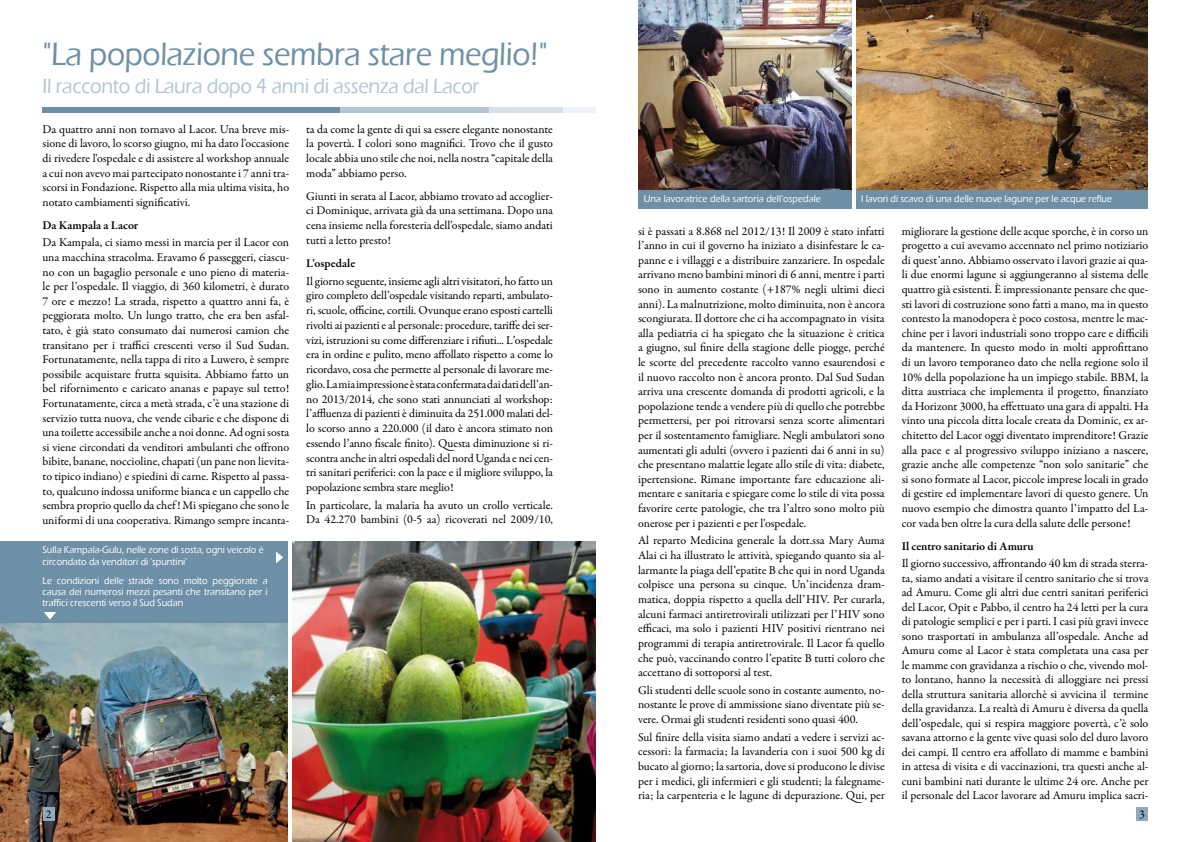
<style>
.page{position:relative;width:1191px;height:842px;background:#fff}
.page>*{position:absolute;margin:0;border:0;box-sizing:border-box;transform-origin:0 0}
.t1{font:500 33.3px "Eras ITC";letter-spacing:-.01em;color:#6e90a6;scale:.92 1}
.t2{font:500 21.2px "Eras ITC";letter-spacing:-.015em;color:#b3c5d3;scale:.92 1}
.t3{font:12px/14.6px "Garamond Premr Pro";letter-spacing:-.005em;color:#000;text-align:justify}
.t4{font:600 12px "Garamond Premr Pro";color:#000}
.t5{font:500 10.1px/11px "Eras ITC";color:#fff;text-align:justify;scale:.92 1}
</style>
<div class="page">
<img style="left:0;top:623px;width:288px;height:219px">
<img style="left:638px;top:0;width:214px;height:191px">
<img style="left:856px;top:0;width:292px;height:191px">
<div style="left:1136px;top:807px;width:12px;height:13px;background:#8faabc"></div>
<div style="left:638px;top:191px;width:510px;height:18px;background:#6e90a6"></div>
<hr style="left:852px;top:0;width:4px;height:216px;background:#fff">
<div style="left:43px;top:807px;width:12px;height:14px;background:#8faabc"></div>
<div style="left:43px;top:107px;width:561px;height:6px;background:#6e90a6"></div>
<div style="left:340px;top:107px;width:264px;height:6px;background:#b3c5d3"></div>
<div style="left:489px;top:107px;width:115px;height:6px;background:#d8e1e9"></div>
<div style="left:563px;top:107px;width:41px;height:6px;background:#eff3f6"></div>
<img style="left:292px;top:541px;width:303px;height:301px">
<div style="left:0;top:539px;width:288px;height:84px;background:#6e90a6"></div>
<div style="left:0;top:536px;width:617px;height:5px;background:#fff"></div>
<svg style="left:276px;top:551px;width:7px;height:12px"></svg>
<svg style="left:44px;top:612px;width:12px;height:8px"></svg>
<div style="left:596px;top:0;width:27px;height:842px;background:#fff"></div>
<h1 class="t1" style="left:43px;top:35px;width:550px">"La popolazione sembra stare meglio!"</h1>
<h2 class="t2" style="left:43px;top:74px;width:476px">Il racconto di Laura dopo 4 anni di assenza dal Lacor</h2>
<p class="t3" style="left:43px;top:122px;width:248px">Da quattro anni non tornavo al Lacor. Una breve mis&shy;sione di lavoro, lo scorso giugno, mi ha dato l'occasione di rivedere l'ospedale e di assistere al workshop annuale a cui non avevo mai partecipato nonostante i 7 anni tra&shy;scorsi in Fondazione. Rispetto alla mia ultima visita, ho notato cambiamenti significativi.</p>
<p class="t4" style="left:43px;top:218px;width:97px">Da Kampala a Lacor</p>
<p class="t3" style="left:43px;top:235px;width:248px">Da Kampala, ci siamo messi in marcia per il Lacor con una macchina stracolma. Eravamo 6 passeggeri, ciascu&shy;no con un bagaglio personale e uno pieno di materia&shy;le per l’ospedale. Il viaggio, di 360 kilometri, è durato 7 ore e mezzo! La strada, rispetto a quattro anni fa, è peggiorata molto. Un lungo tratto, che era ben asfal&shy;tato, è già stato consumato dai numerosi camion che transitano per i traffici crescenti verso il Sud Sudan.<br>Fortunatamente, nella tappa di rito a Luwero, è sempre possibile acquistare frutta squisita. Abbiamo fatto un bel rifornimento e caricato ananas e papaye sul tetto!<br>Fortunatamente, circa a metà strada, c’è una stazione di servizio tutta nuova, che vende cibarie e che dispone di una toilette accessibile anche a noi donne. Ad ogni sosta si viene circondati da venditori ambulanti che offrono bibite, banane, noccioline, chapati (un pane non lievita&shy;to tipico indiano) e spiedini di carne. Rispetto al passa&shy;to, qualcuno indossa uniforme bianca e un cappello che sembra proprio quello da chef ! Mi spiegano che sono le uniformi di una cooperativa. Rimango sempre incanta-</p>
<p class="t3" style="left:306px;top:122px;width:248px">ta da come la gente di qui sa essere elegante nonostante la povertà. I colori sono magnifici. Trovo che il gusto locale abbia uno stile che noi, nella nostra “capitale della moda” abbiamo perso.</p>
<p class="t3" style="left:306px;top:189px;width:248px">Giunti in serata al Lacor, abbiamo trovato ad accoglier&shy;ci Dominique, arrivata già da una settimana. Dopo una cena insieme nella foresteria dell'ospedale, siamo andati tutti a letto presto!</p>
<p class="t4" style="left:306px;top:256px;width:51px">L'ospedale</p>
<p class="t3" style="left:306px;top:274px;width:248px">Il giorno seguente, insieme agli altri visitatori, ho fatto un giro completo dell’ospedale visitando reparti, ambulato&shy;ri, scuole, officine, cortili. Ovunque erano esposti cartelli rivolti ai pazienti e al personale: procedure, tariffe dei ser&shy;vizi, istruzioni su come differenziare i rifiuti... L’ospedale era in ordine e pulito, meno affollato rispetto a come lo ricordavo, cosa che permette al personale di lavorare me&shy;glio. La mia impressione è stata confermata dai dati dell’an&shy;no 2013/2014, che sono stati annunciati al workshop: l’affluenza di pazienti è diminuita da 251.000 malati del&shy;lo scorso anno a 220.000 (il dato è ancora stimato non essendo l’anno fiscale finito). Questa diminuzione si ri&shy;scontra anche in altri ospedali del nord Uganda e nei cen&shy;tri sanitari periferici: con la pace e il migliore sviluppo, la popolazione sembra stare meglio!</p>
<p class="t3" style="left:306px;top:498px;width:248px">In particolare, la malaria ha avuto un crollo verticale.<br>Da 42.270 bambini (0-5 aa) ricoverati nel 2009/10,</p>
<p class="t5" style="left:43px;top:544px;width:242px;line-height:12px">Sulla Kampala-Gulu, nelle zone di sosta, ogni veicolo è circondato da venditori di 'spuntini'</p>
<p class="t5" style="left:43px;top:575px;width:246px">Le condizioni delle strade sono molto peggiorate a causa dei numerosi mezzi pesanti che transitano per i traffici crescenti verso il Sud Sudan</p>
<p class="t3" style="left:45px;top:807px;width:8px">24</p>
<p class="t5" style="left:643px;top:193px;width:194px">Una lavoratrice della sartoria dell'ospedale</p>
<p class="t5" style="left:861px;top:193px;width:274px">I lavori di scavo di una delle nuove lagune per le acque reflue</p>
<p class="t3" style="left:638px;top:224px;width:248px">si è passati a 8.868 nel 2012/13! Il 2009 è stato infatti l’anno in cui il governo ha iniziato a disinfestare le ca&shy;panne e i villaggi e a distribuire zanzariere. In ospedale arrivano meno bambini minori di 6 anni, mentre i parti sono in aumento costante (+187% negli ultimi dieci anni). La malnutrizione, molto diminuita, non è ancora scongiurata. Il dottore che ci ha accompagnato in visita alla pediatria ci ha spiegato che la situazione è critica a giugno, sul finire della stagione delle piogge, perché le scorte del precedente raccolto vanno esaurendosi e il nuovo raccolto non è ancora pronto. Dal Sud Sudan arriva una crescente domanda di prodotti agricoli, e la popolazione tende a vendere più di quello che potrebbe permettersi, per poi ritrovarsi senza scorte alimentari per il sostentamento famigliare. Negli ambulatori sono aumentati gli adulti (ovvero i pazienti dai 6 anni in su) che presentano malattie legate allo stile di vita: diabete, ipertensione. Rimane importante fare educazione ali&shy;mentare e sanitaria e spiegare come lo stile di vita possa favorire certe patologie, che tra l’altro sono molto più onerose per i pazienti e per l'ospedale.</p>
<p class="t3" style="left:638px;top:533px;width:248px">Al reparto Medicina generale la dott.ssa Mary Auma Alai ci ha illustrato le attività, spiegando quanto sia al&shy;larmante la piaga dell’epatite B che qui in nord Uganda colpisce una persona su cinque. Un’incidenza dram&shy;matica, doppia rispetto a quella dell’HIV. Per curarla, alcuni farmaci antiretrovirali utilizzati per l’HIV sono efficaci, ma solo i pazienti HIV positivi rientrano nei programmi di terapia antiretrovirale. Il Lacor fa quello che può, vaccinando contro l’epatite B tutti coloro che accettano di sottoporsi al test.</p>
<p class="t3" style="left:638px;top:683px;width:248px">Gli studenti delle scuole sono in costante aumento, no&shy;nostante le prove di ammissione siano diventate più se&shy;vere. Ormai gli studenti residenti sono quasi 400.</p>
<p class="t3" style="left:638px;top:730px;width:248px">Sul finire della visita siamo andati a vedere i servizi ac&shy;cessori: la farmacia; la lavanderia con i suoi 500 kg di bucato al giorno; la sartoria, dove si producono le divise per i medici, gli infermieri e gli studenti; la falegname&shy;ria; la carpenteria e le lagune di depurazione. Qui, per</p>
<p class="t3" style="left:901px;top:224px;width:248px">migliorare la gestione delle acque sporche, è in corso un progetto a cui avevamo accennato nel primo notiziario di quest’anno. Abbiamo osservato i lavori grazie ai qua&shy;li due enormi lagune si aggiungeranno al sistema delle quattro già esistenti. È impressionante pensare che que&shy;sti lavori di costruzione sono fatti a mano, ma in questo contesto la manodopera è poco costosa, mentre le mac&shy;chine per i lavori industriali sono troppo care e difficili da mantenere. In questo modo in molti approfittano di un lavoro temporaneo dato che nella regione solo il 10% della popolazione ha un impiego stabile. BBM, la ditta austriaca che implementa il progetto, finanziato da Horizont 3000, ha effettuato una gara di appalti. Ha vinto una piccola ditta locale creata da Dominic, ex ar&shy;chitetto del Lacor oggi diventato imprenditore! Grazie alla pace e al progressivo sviluppo iniziano a nascere, grazie anche alle competenze “non solo sanitarie” che si sono formate al Lacor, piccole imprese locali in grado di gestire ed implementare lavori di questo genere. Un nuovo esempio che dimostra quanto l’impatto del La&shy;cor vada ben oltre la cura della salute delle persone!</p>
<p class="t4" style="left:901px;top:539px;width:133px">Il centro sanitario di Amuru</p>
<p class="t3" style="left:901px;top:556px;width:248px">Il giorno successivo, affrontando 40 km di strada sterra&shy;ta, siamo andati a visitare il centro sanitario che si trova ad Amuru. Come gli altri due centri sanitari periferici del Lacor, Opit e Pabbo, il centro ha 24 letti per la cura di patologie semplici e per i parti. I casi più gravi invece sono trasportati in ambulanza all’ospedale. Anche ad Amuru come al Lacor è stata completata una casa per le mamme con gravidanza a rischio o che, vivendo mol&shy;to lontano, hanno la necessità di alloggiare nei pressi della struttura sanitaria allorchè si avvicina il termine della gravidanza. La realtà di Amuru è diversa da quella dell’ospedale, qui si respira maggiore povertà, c’è solo savana attorno e la gente vive quasi solo del duro lavoro dei campi. Il centro era affollato di mamme e bambini in attesa di visita e di vaccinazioni, tra questi anche al&shy;cuni bambini nati durante le ultime 24 ore. Anche per il personale del Lacor lavorare ad Amuru implica sacri-</p>
<p class="t3" style="left:1139px;top:807px;width:7px">3</p>
</div>
